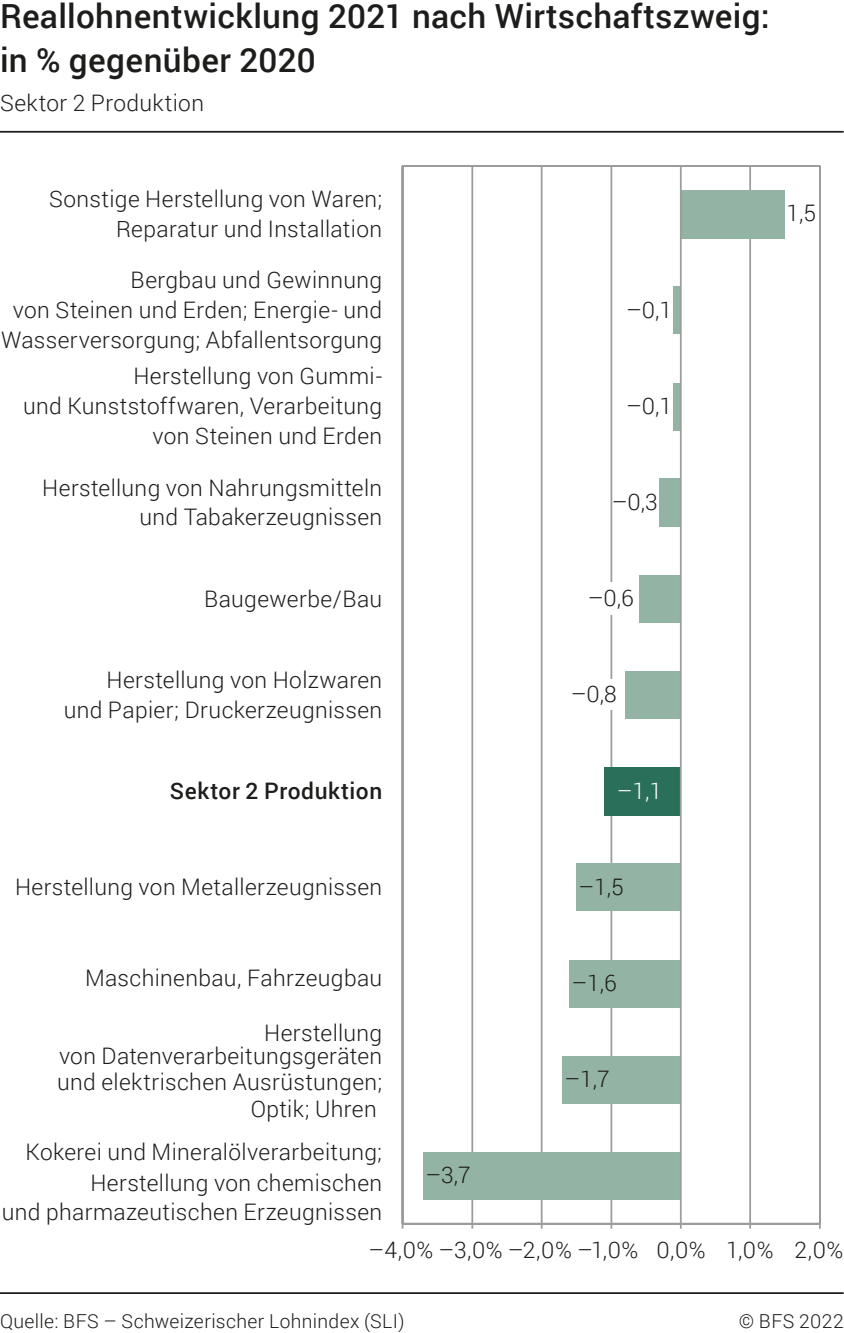
<style>
.page{position:relative;width:844px;height:1333px;background:#fff}
.page>*{position:absolute;margin:0;border:0;box-sizing:border-box;transform-origin:0 0}
.t1{font:500 33.25px/43.4px "Roboto";letter-spacing:.01em;color:#1d1d1b}
.t2{font:300 22.75px/29.8px "Roboto";letter-spacing:.015em;color:#1d1d1b;text-align:right}
.t3{font:500 22.75px "Roboto";letter-spacing:.025em;color:#1d1d1b}
.t4{font:300 22.75px "Roboto";color:#fff}
.t5{font:300 19.25px "Roboto";letter-spacing:.02em;color:#1d1d1b}
</style>
<div class="page">
<hr style="left:0;top:1291px;width:843px;height:2px;background:#1d1d1b">
<hr style="left:0;top:131px;width:843px;height:2px;background:#1d1d1b">
<svg style="left:401px;top:165px;width:420px;height:1064px"></svg>
<hr style="left:471px;top:166px;width:2px;height:1057px;background:#9d9c9c">
<hr style="left:540px;top:166px;width:2px;height:1057px;background:#9d9c9c">
<hr style="left:610px;top:166px;width:2px;height:1057px;background:#9d9c9c">
<hr style="left:749px;top:166px;width:1px;height:1057px;background:#9d9c9c">
<hr style="left:818px;top:166px;width:2px;height:1057px;background:#9d9c9c">
<hr style="left:402px;top:1222px;width:417px;height:2px;background:#9d9c9c">
<hr style="left:401px;top:166px;width:2px;height:1057px;background:#9d9c9c">
<div style="left:680px;top:190px;width:104px;height:48px;background:#93b3a4"></div>
<div style="left:673px;top:286px;width:7px;height:48px;background:#93b3a4"></div>
<div style="left:673px;top:382px;width:7px;height:48px;background:#93b3a4"></div>
<div style="left:659px;top:478px;width:21px;height:49px;background:#93b3a4"></div>
<div style="left:638px;top:574px;width:42px;height:48px;background:#93b3a4"></div>
<div style="left:624px;top:671px;width:56px;height:48px;background:#93b3a4"></div>
<div style="left:604px;top:767px;width:76px;height:48px;background:#2a6f5a"></div>
<div style="left:576px;top:863px;width:104px;height:48px;background:#93b3a4"></div>
<div style="left:569px;top:959px;width:111px;height:48px;background:#93b3a4"></div>
<div style="left:562px;top:1055px;width:118px;height:48px;background:#93b3a4"></div>
<div style="left:423px;top:1151px;width:257px;height:48px;background:#93b3a4"></div>
<div style="left:606px;top:582px;width:9px;height:32px;background:#fff"></div>
<div style="left:606px;top:679px;width:9px;height:30px;background:#fff"></div>
<hr style="left:679px;top:166px;width:2px;height:1057px;background:#9d9c9c">
<h1 class="t1" style="left:0;top:-6px;width:770px">Reallohnentwicklung 2021 nach Wirtschaftszweig: in % gegenüber 2020</h1>
<p class="t2" style="left:0;top:88px;width:205px">Sektor 2 Produktion</p>
<p class="t2" style="left:49px;top:183px;width:334px">Sonstige Herstellung von Waren;<br>Reparatur und Installation</p>
<p class="t2" style="left:1px;top:264px;width:382px">Bergbau und Gewinnung<br>von Steinen und Erden; Energie- und<br>Wasserversorgung; Abfallentsorgung</p>
<p class="t2" style="left:23px;top:360px;width:360px">Herstellung von Gummi-<br>und Kunststoffwaren, Verarbeitung von Steinen und Erden</p>
<p class="t2" style="left:42px;top:472px;width:341px">Herstellung von Nahrungsmitteln und Tabakerzeugnissen</p>
<p class="t2" style="left:204px;top:583px;width:180px">Baugewerbe/Bau</p>
<p class="t2" style="left:64px;top:664px;width:320px">Herstellung von Holzwaren und Papier; Druckerzeugnissen</p>
<p class="t3" style="left:170px;top:774px;width:214px">Sektor 2 Produktion</p>
<p class="t2" style="left:15px;top:871px;width:368px">Herstellung von Metallerzeugnissen</p>
<p class="t2" style="left:85px;top:962px;width:298px">Maschinenbau, Fahrzeugbau</p>
<p class="t2" style="left:59px;top:1020px;width:324px;line-height:23.1px">Herstellung<br>von Datenverarbeitungsgeräten</p>
<p class="t2" style="left:57px;top:1068px;width:326px;line-height:26.2px">und elektrischen Ausrüstungen;<br>Optik; Uhren</p>
<p class="t2" style="left:2px;top:1136px;width:382px">Kokerei und Mineralölverarbeitung;<br>Herstellung von chemischen<br>und pharmazeutischen Erzeugnissen</p>
<p class="t2" style="left:425px;top:1158px;width:47px">–3,7</p>
<p class="t2" style="left:625px;top:294px;width:47px">–0,1</p>
<p class="t2" style="left:625px;top:390px;width:47px">–0,1</p>
<p class="t2" style="left:611px;top:486px;width:47px">–0,3</p>
<p class="t2" style="left:587px;top:582px;width:47px">–0,6</p>
<p class="t2" style="left:570px;top:678px;width:47px">–0,8</p>
<p class="t4" style="left:616px;top:774px;width:47px">–1,1</p>
<p class="t2" style="left:578px;top:871px;width:47px">–1,5</p>
<p class="t2" style="left:571px;top:967px;width:47px">–1,6</p>
<p class="t2" style="left:564px;top:1063px;width:47px">–1,7</p>
<p class="t2" style="left:786px;top:198px;width:31px">1,5</p>
<p class="t2" style="left:368px;top:1234px;width:476px">–4,0% –3,0% –2,0% –1,0% 0,0% 1,0% 2,0%</p>
<p class="t5" style="left:0;top:1307px;width:406px">Quelle: BFS – Schweizerischer Lohnindex (SLI)</p>
<p class="t5" style="left:738px;top:1307px;width:106px">© BFS 2022</p>
</div>
